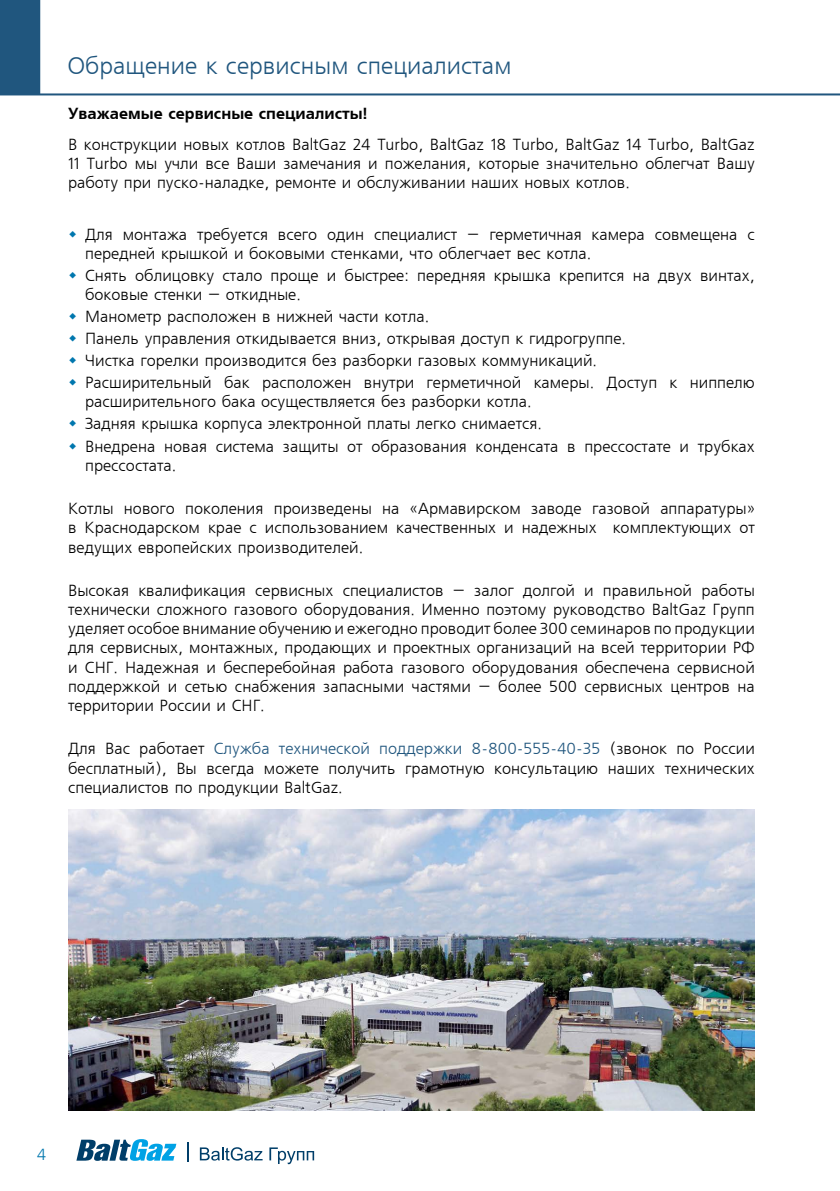
<style>
.page{position:relative;width:840px;height:1191px;background:#fff}
.page>*{position:absolute;margin:0;border:0;box-sizing:border-box;transform-origin:0 0}
.t1{font:24px "Free Set CTT";color:#20567e}
.t2{font:16px/19.2px "Free Set CTT";color:#000;text-align:justify}
.t3{font:16px "AXP Free Set C Bold";color:#000}
.t4{font:16px "Free Set CTT";color:#0077ae}
.s1{color:#20567e}
</style>
<div class="page">
<svg style="left:200px;top:1147px;width:62px;height:13px"></svg>
<svg style="left:269px;top:1147px;width:45px;height:17px"></svg>
<hr style="left:187px;top:1142px;width:2px;height:20px;background:#003e69">
<svg style="left:76px;top:1139px;width:100px;height:21px"></svg>
<hr style="left:0;top:93px;width:839px;height:2px;background:#20567e">
<div style="left:0;top:0;width:38px;height:93px;background:#20567e"></div>
<hr style="left:38px;top:0;width:2px;height:94px;background:#20567e">
<img style="left:68px;top:809px;width:686px;height:301px">
<h1 class="t1" style="left:67px;top:53px;width:445px">Обращение к сервисным специалистам</h1>
<p class="t3" style="left:68px;top:105px;width:300px">Уважаемые сервисные специалисты!</p>
<p class="t2" style="left:68px;top:135px;width:688px">В конструкции новых котлов BaltGaz 24 Turbo, BaltGaz 18 Turbo, BaltGaz 14 Turbo, BaltGaz 11 Turbo мы учли все Ваши замечания и пожелания, которые значительно облегчат Вашу работу при пуско-наладке, ремонте и обслуживании наших новых котлов.</p>
<p class="t2" style="left:85px;top:225px;width:670px">Для монтажа требуется всего один специалист – герметичная камера совмещена с передней крышкой и боковыми стенками, что облегчает вес котла.</p>
<p class="t2" style="left:85px;top:266px;width:671px">Снять облицовку стало проще и быстрее: передняя крышка крепится на двух винтах, боковые стенки – откидные.</p>
<p class="t2" style="left:85px;top:306px;width:670px;line-height:22px;text-align:left">Манометр расположен в нижней части котла.<br>Панель управления откидывается вниз, открывая доступ к гидрогруппе.<br>Чистка горелки производится без разборки газовых коммуникаций.<br>Расширительный бак расположен внутри герметичной камеры. Доступ к ниппелю</p>
<p class="t2" style="left:85px;top:392px;width:671px;line-height:22px;text-align:left">расширительного бака осуществляется без разборки котла.<br>Задняя крышка корпуса электронной платы легко снимается.<br>Внедрена новая система защиты от образования конденсата в прессостате и трубках</p>
<p class="t2" style="left:85px;top:456px;width:93px">прессостата.</p>
<p class="t2" style="left:68px;top:500px;width:687px">Котлы нового поколения произведены на «Армавирском заводе газовой аппаратуры» в Краснодарском крае с использованием качественных и надежных комплектующих от ведущих европейских производителей.</p>
<p class="t2" style="left:68px;top:581px;width:688px">Высокая квалификация сервисных специалистов – залог долгой и правильной работы технически сложного газового оборудования. Именно поэтому руководство BaltGaz Групп уделяет особое внимание обучению и ежегодно проводит более 300 семинаров по продукции для сервисных, монтажных, продающих и проектных организаций на всей территории РФ и СНГ. Надежная и бесперебойная работа газового оборудования обеспечена сервисной поддержкой и сетью снабжения запасными частями – более 500 сервисных центров на территории России и СНГ.</p>
<p class="t2" style="left:68px;top:740px;width:688px">Для Вас работает <span class="s1">Служба технической поддержки 8-800-555-40-35</span> (звонок по России бесплатный), Вы всегда можете получить грамотную консультацию наших технических специалистов по продукции BaltGaz.</p>
<p class="t4" style="left:37px;top:1146px;width:11px">4</p>
</div>
